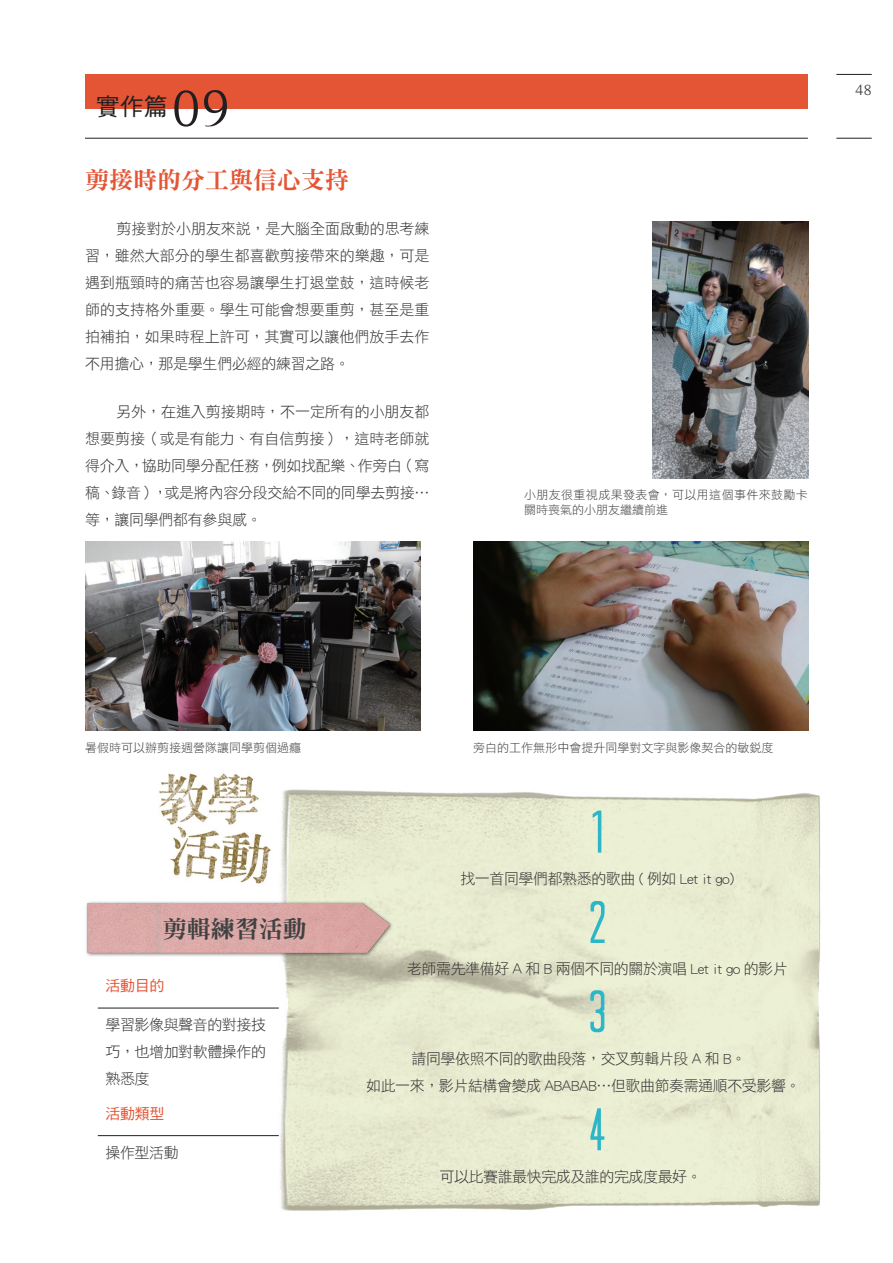
<style>
.page{position:relative;width:893px;height:1263px;background:#fff}
.page>*{position:absolute;margin:0;border:0;box-sizing:border-box;transform-origin:0 0}
.before_content{font:condensed 60px "Tall Dark And Handsome";color:#2cb6c7}
.sub{font:52.05px "Timeless";color:#231f20}
.sub_title{font:24px "DFN Ming XB HK BF";color:#e45535}
.sub_title-2{font:24px "DFN Ming XB HK BF";color:#414243}
.sub-2{font:24px "DF Hei Std W5";color:#231f20}
.conten{font:15px/27px "DF Hei Std W3";letter-spacing:-.02em;color:#312f30;text-align:justify}
.conten_拷貝{font:15px/27px "DF Hei Std W3";letter-spacing:-.03em;color:#312f30;text-align:justify}
.before_content-2{font:15px "DF Hei Std W5";letter-spacing:-.02em;color:#e45535}
.t1{font:15px "Timeless";color:#414243}
.small{font:12px "DF Hei Std W3";color:#414243}
.small-2{font:12px/14.2px "DF Hei Std W3";letter-spacing:.03em;color:#414243}
</style>
<div class="page">
<hr style="left:836px;top:74px;width:36px;height:1px;background:#231f20">
<hr style="left:836px;top:138px;width:36px;height:1px;background:#231f20">
<hr style="left:85px;top:138px;width:723px;height:1px;background:#231f20">
<div style="left:85px;top:74px;width:723px;height:34px;background:#e45535"></div>
<img style="left:260px;top:789px;width:561px;height:422px">
<img style="left:86px;top:894px;width:312px;height:67px">
<hr style="left:98px;top:1008px;width:181px;height:1px;background:#231f20">
<hr style="left:98px;top:1135px;width:181px;height:1px;background:#231f20">
<img style="left:159px;top:773px;width:117px;height:118px">
<img style="left:653px;top:221px;width:155px;height:258px">
<img style="left:85px;top:541px;width:335px;height:190px">
<img style="left:473px;top:541px;width:335px;height:190px">
<p class="sub-2" style="left:96px;top:94px;width:73px">實作篇</p>
<p class="sub" style="left:173px;top:79px;width:58px">09</p>
<p class="sub_title" style="left:85px;top:168px;width:265px">剪接時的分工與信心支持</p>
<p class="conten" style="left:85px;top:215px;width:346px;text-indent:32px">剪接對於小朋友來說，是大腦全面啟動的思考練習，雖然大部分的學生都喜歡剪接帶來的樂趣，可是遇到瓶頸時的痛苦也容易讓學生打退堂鼓，這時候老師的支持格外重要。學生可能會想要重剪，甚至是重拍補拍，如果時程上許可，其實可以讓他們放手去作不用擔心，那是學生們必經的練習之路。</p>
<p class="conten" style="left:85px;top:398px;width:346px;text-indent:32px">另外，在進入剪接期時，不一定所有的小朋友都想要剪接（或是有能力、有自信剪接），這時老師就得介入，協助同學分配任務，例如找配樂、作旁白（寫稿、錄音），或是將內容分段交給不同的同學去剪接…等，讓同學們都有參與感。</p>
<p class="t1" style="left:856px;top:82px;width:18px">48</p>
<p class="small-2" style="left:524px;top:488px;width:285px">小朋友很重視成果發表會，可以用這個事件來鼓勵卡關時喪氣的小朋友繼續前進</p>
<p class="small" style="left:85px;top:741px;width:217px">暑假時可以辦剪接週營隊讓同學剪個過癮</p>
<p class="small" style="left:473px;top:741px;width:301px">旁白的工作無形中會提升同學對文字與影像契合的敏銳度</p>
<p class="before_content" style="left:592px;top:797px;width:11px">1</p>
<p class="sub_title-2" style="left:163px;top:916px;width:145px">剪輯練習活動</p>
<p class="before_content-2" style="left:106px;top:977px;width:61px">活動目的</p>
<p class="conten_拷貝" style="left:106px;top:1011px;width:162px">學習影像與聲音的對接技巧，也增加對軟體操作的熟悉度</p>
<p class="before_content-2" style="left:106px;top:1105px;width:61px">活動類型</p>
<p class="conten_拷貝" style="left:106px;top:1139px;width:75px">操作型活動</p>
<p class="conten_拷貝" style="left:460px;top:865px;width:276px">找一首同學們都熟悉的歌曲 ( 例如 Let it go)</p>
<p class="before_content" style="left:590px;top:887px;width:17px">2</p>
<p class="conten_拷貝" style="left:407px;top:955px;width:382px">老師需先準備好 A 和 B 兩個不同的關於演唱 Let it go 的影片</p>
<p class="before_content" style="left:590px;top:976px;width:17px">3</p>
<p class="conten_拷貝" style="left:412px;top:1044px;width:336px">請同學依照不同的歌曲段落，交叉剪輯片段 A 和 B。</p>
<p class="conten_拷貝" style="left:366px;top:1071px;width:436px">如此一來，影片結構會變成 ABABAB…但歌曲節奏需通順不受影響。</p>
<p class="before_content" style="left:590px;top:1094px;width:16px">4</p>
<p class="conten_拷貝" style="left:439px;top:1162px;width:264px">可以比賽誰最快完成及誰的完成度最好。</p>
</div>
